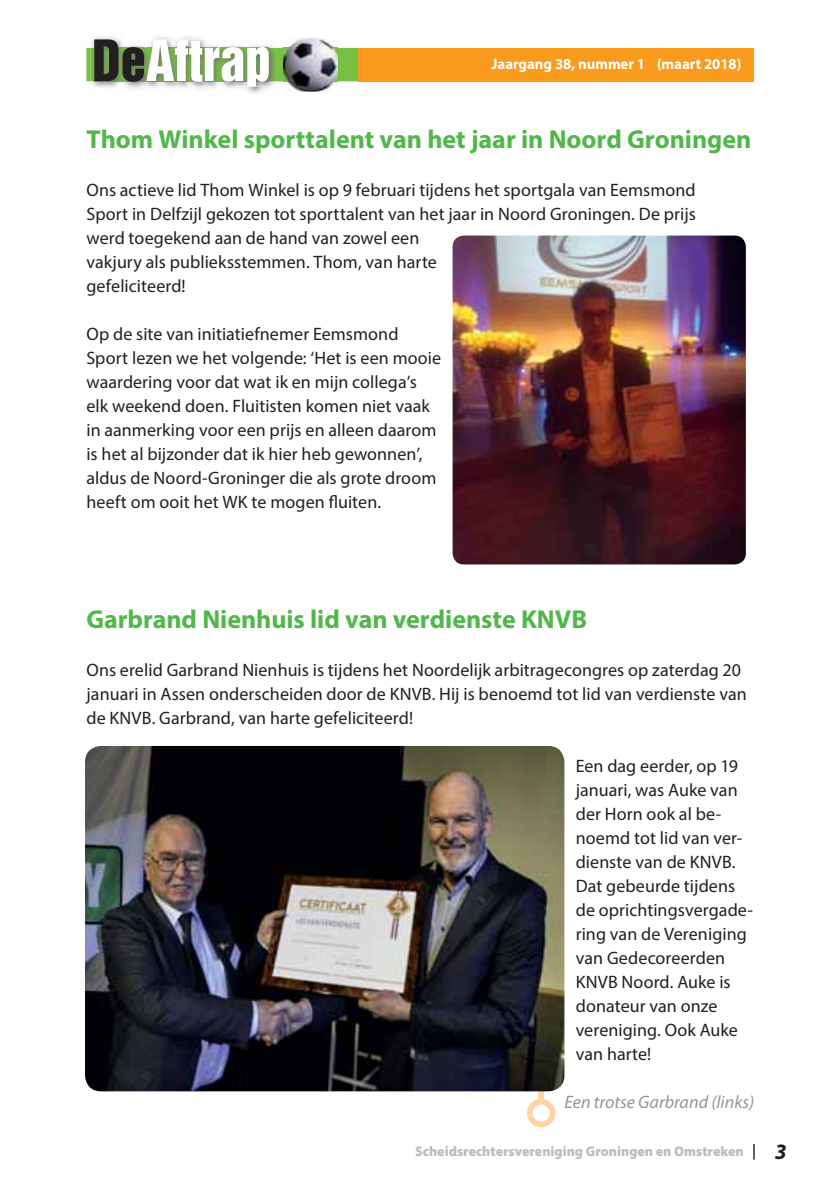
<style>
.page{position:relative;width:840px;height:1190px;background:#fff}
.page>*{position:absolute;margin:0;border:0;box-sizing:border-box;transform-origin:0 0}
.t1{font:52px "Helvetica Inserat";color:#fff}
.t2{font:700 26px "Myriad Pro";color:#50b848}
.t3{font:italic 700 22px "Myriad Pro";color:#231f20}
.t4{font:18px/24px "Myriad Pro";letter-spacing:.005em;color:#231f20}
.t5{font:italic 18px "Myriad Pro";color:#939598}
.t6{font:700 15px "Myriad Pro";color:#fff}
.t7{font:900 14px "Myriad Pro";color:#bbbdc0}
.s1{color:#231f20}
</style>
<div class="page">
<img style="left:90px;top:36px;width:187px;height:58px">
<img style="left:94px;top:39px;width:50px;height:43px">
<img style="left:146px;top:39px;width:123px;height:48px">
<svg style="left:86px;top:48px;width:273px;height:33px"></svg>
<img style="left:90px;top:48px;width:187px;height:33px">
<img style="left:94px;top:48px;width:50px;height:33px">
<img style="left:146px;top:48px;width:123px;height:33px">
<div style="left:359px;top:48px;width:395px;height:33px;background:#f99b1c"></div>
<img style="left:283px;top:38px;width:54px;height:54px">
<img style="left:283px;top:48px;width:54px;height:33px">
<svg style="left:753px;top:1144px;width:2px;height:16px"></svg>
<div style="left:538px;top:1012px;width:6px;height:90px;background:#fed39f"></div>
<div style="left:527px;top:1099px;width:28px;height:28px;border:6px solid #fed39f;border-radius:50%"></div>
<img style="left:85px;top:746px;width:479px;height:345px;border-radius:16px">
<img style="left:453px;top:236px;width:293px;height:328px;border-radius:11px">
<h1 class="t1" style="left:92px;top:39px;width:180px"><span class="s1">De</span>Aftrap</h1>
<p class="t6" style="left:492px;top:58px;width:251px">Jaargang 38, nummer 1 (maart 2018)</p>
<h2 class="t2" style="left:86px;top:130px;width:666px">Thom Winkel sporttalent van het jaar in Noord Groningen</h2>
<p class="t4" style="left:86px;top:179px;width:611px">Ons actieve lid Thom Winkel is op 9 februari tijdens het sportgala van Eemsmond Sport in Delfzijl gekozen tot sporttalent van het jaar in Noord Groningen. De prijs werd toegekend aan de hand van zowel een<br>vakjury als publieksstemmen. Thom, van harte<br>gefeliciteerd!</p>
<p class="t4" style="left:86px;top:323px;width:356px">Op de site van initiatiefnemer Eemsmond Sport lezen we het volgende: ‘Het is een mooie waardering voor dat wat ik en mijn collega’s elk weekend doen. Fluitisten komen niet vaak in aanmerking voor een prijs en alleen daarom is het al bijzonder dat ik hier heb gewonnen’, aldus de Noord-Groninger die als grote droom heeft om ooit het WK te mogen fluiten.</p>
<h2 class="t2" style="left:86px;top:610px;width:502px">Garbrand Nienhuis lid van verdienste KNVB</h2>
<p class="t4" style="left:86px;top:659px;width:662px">Ons erelid Garbrand Nienhuis is tijdens het Noordelijk arbitragecongres op zaterdag 20 januari in Assen onderscheiden door de KNVB. Hij is benoemd tot lid van verdienste van de KNVB. Garbrand, van harte gefeliciteerd!</p>
<p class="t4" style="left:576px;top:755px;width:179px">Een dag eerder, op 19 januari, was Auke van der Horn ook al be&shy;noemd tot lid van ver&shy;dienste van de KNVB.<br>Dat gebeurde tijdens de oprichtingsvergade&shy;ring van de Vereniging van Gedecoreerden<br>KNVB Noord. Auke is donateur van onze vereniging. Ook Auke van harte!</p>
<p class="t5" style="left:564px;top:1095px;width:191px">Een trotse Garbrand (links)</p>
<p class="t7" style="left:415px;top:1146px;width:330px">Scheidsrechtersvereniging Groningen en Omstreken</p>
<p class="t3" style="left:775px;top:1143px;width:13px">3</p>
</div>
